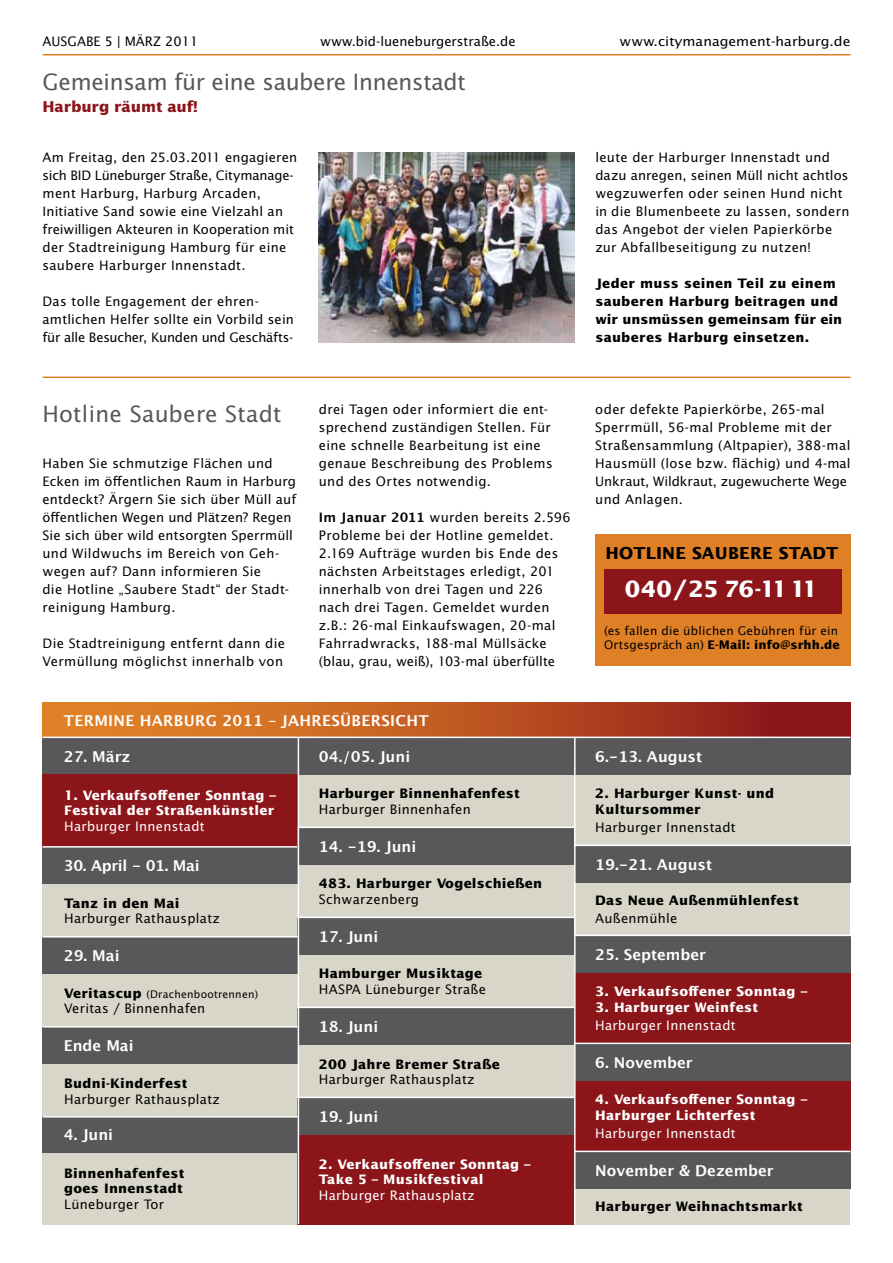
<style>
.page{position:relative;width:893px;height:1263px;background:#fff}
.page>*{position:absolute;margin:0;border:0;box-sizing:border-box;transform-origin:0 0}
.t1{font:22.5px "Lucida Sans";letter-spacing:-.015em;color:#58585a}
.t2{font:22.5px "Lucida Sans";letter-spacing:.01em;color:#58585a}
.t3{font:700 22.5px "Lucida Sans";letter-spacing:-.005em;color:#fff}
.t4{font:700 16.5px "Lucida Sans";letter-spacing:.01em;color:#000}
.t5{font:700 15px "Lucida Grande";color:#fff}
.t6{font:700 15px "Lucida Grande";letter-spacing:.02em;color:#fff}
.t7{font:700 15px "Lucida Sans";letter-spacing:-.01em;color:#8c151a}
.t8{font:13.05px/18px "Lucida Sans";letter-spacing:.02em;color:#000}
.t9{font:700 13.05px/18px "Lucida Sans";letter-spacing:.02em;color:#000}
.t10{font:700 13.05px/15.6px "Lucida Sans";letter-spacing:.02em;color:#fff}
.t11{font:13.05px "Lucida Sans";letter-spacing:.02em;color:#fff}
.t12{font:13.05px "Lucida Sans";color:#000}
.t13{font:13.05px "Lucida Sans";color:#000;scale:1.07 1}
.t14{font:11.85px/13.5px "Lucida Sans";letter-spacing:.015em;color:#000}
.t15{font:10.5px "Lucida Sans";letter-spacing:.02em;color:#000}
.s1{font-family:"Lucida Grande";font-weight:700}
.s2{font-weight:700;font-size:13.05px}
.s3{font-weight:700}
</style>
<div class="page">
<hr style="left:43px;top:54px;width:807px;height:2px;background:#df8027">
<hr style="left:43px;top:377px;width:807px;height:1px;background:#df8027">
<div style="left:43px;top:738px;width:807px;height:486px;background:#d8d6c8"></div>
<svg style="left:43px;top:702px;width:807px;height:35px;background:#bc5523"></svg>
<div style="left:43px;top:738px;width:255px;height:36px;background:#58585a"></div>
<div style="left:43px;top:774px;width:255px;height:72px;background:#8c151a"></div>
<div style="left:298px;top:1134px;width:276px;height:90px;background:#8c151a"></div>
<div style="left:574px;top:1080px;width:276px;height:72px;background:#8c151a"></div>
<div style="left:574px;top:972px;width:276px;height:72px;background:#8c151a"></div>
<div style="left:43px;top:847px;width:255px;height:36px;background:#58585a"></div>
<div style="left:43px;top:937px;width:255px;height:36px;background:#58585a"></div>
<div style="left:43px;top:1027px;width:255px;height:36px;background:#58585a"></div>
<div style="left:43px;top:1116px;width:255px;height:36px;background:#58585a"></div>
<div style="left:574px;top:738px;width:276px;height:36px;background:#58585a"></div>
<div style="left:574px;top:846px;width:276px;height:36px;background:#58585a"></div>
<div style="left:574px;top:936px;width:276px;height:36px;background:#58585a"></div>
<div style="left:574px;top:1044px;width:276px;height:36px;background:#58585a"></div>
<div style="left:574px;top:1152px;width:276px;height:36px;background:#58585a"></div>
<hr style="left:43px;top:846px;width:255px;height:2px;background:#fff">
<div style="left:298px;top:738px;width:276px;height:36px;background:#58585a"></div>
<div style="left:298px;top:828px;width:276px;height:36px;background:#58585a"></div>
<div style="left:298px;top:918px;width:276px;height:36px;background:#58585a"></div>
<div style="left:298px;top:1008px;width:276px;height:36px;background:#58585a"></div>
<div style="left:298px;top:1098px;width:276px;height:36px;background:#58585a"></div>
<hr style="left:298px;top:827px;width:276px;height:1px;background:#fff">
<hr style="left:298px;top:917px;width:276px;height:1px;background:#fff">
<hr style="left:298px;top:1007px;width:276px;height:1px;background:#fff">
<hr style="left:298px;top:1097px;width:276px;height:1px;background:#fff">
<hr style="left:43px;top:936px;width:255px;height:1px;background:#fff">
<hr style="left:43px;top:1026px;width:255px;height:1px;background:#fff">
<hr style="left:43px;top:1116px;width:255px;height:1px;background:#fff">
<hr style="left:574px;top:845px;width:276px;height:1px;background:#fff">
<hr style="left:574px;top:935px;width:276px;height:1px;background:#fff">
<hr style="left:574px;top:1043px;width:276px;height:1px;background:#fff">
<hr style="left:574px;top:1151px;width:276px;height:1px;background:#fff">
<img style="left:319px;top:152px;width:255px;height:190px">
<div style="left:595px;top:534px;width:255px;height:132px;background:#df8027"></div>
<div style="left:604px;top:569px;width:237px;height:45px;background:#8c151a"></div>
<hr style="left:574px;top:738px;width:2px;height:486px;background:#fff">
<hr style="left:298px;top:738px;width:1px;height:486px;background:#fff">
<p class="t12" style="left:43px;top:34px;width:157px">Ausgabe 5 | März 2011</p>
<p class="t12" style="left:320px;top:34px;width:197px">www.bid-lueneburgerstraße.de</p>
<p class="t13" style="left:620px;top:34px;width:217px">www.citymanagement-harburg.de</p>
<h1 class="t1" style="left:43px;top:68px;width:425px">Gemeinsam für eine saubere Innenstadt</h1>
<p class="t7" style="left:43px;top:98px;width:157px">Harburg räumt auf!</p>
<p class="t8" style="left:43px;top:148px;width:256px">Am Freitag, den 25.03.2011 engagieren sich BID Lüneburger Straße, Citymanage&shy;ment Harburg, Harburg Arcaden, Initiative Sand sowie eine Vielzahl an freiwilligen Akteuren in Kooperation mit der Stadtreinigung Hamburg für eine saubere Harburger Innenstadt.</p>
<p class="t8" style="left:43px;top:292px;width:253px">Das tolle Engagement der ehren&shy;amtlichen Helfer sollte ein Vorbild sein für alle Besucher, Kunden und Geschäfts-</p>
<h1 class="t2" style="left:43px;top:400px;width:241px">Hotline Saubere Stadt</h1>
<p class="t8" style="left:43px;top:454px;width:255px">Haben Sie schmutzige Flächen und Ecken im öffentlichen Raum in Harburg entdeckt? Ärgern Sie sich über Müll auf öffentlichen Wegen und Plätzen? Regen Sie sich über wild entsorgten Sperrmüll und Wildwuchs im Bereich von Geh&shy;wegen auf? Dann informieren Sie<br>die Hotline „Saubere Stadt“ der Stadt&shy;reinigung Hamburg.</p>
<p class="t8" style="left:43px;top:634px;width:244px">Die Stadtreinigung entfernt dann die<br>Vermüllung möglichst innerhalb von</p>
<p class="t8" style="left:319px;top:400px;width:235px">drei Tagen oder informiert die ent&shy;sprechend zuständigen Stellen. Für eine schnelle Bearbeitung ist eine genaue Beschreibung des Problems und des Ortes notwendig.</p>
<p class="t8" style="left:319px;top:508px;width:253px"><span class="s1">I m Januar 2011</span> wurden bereits 2.596<br>Probleme bei der Hotline gemeldet.<br>2.169 Aufträge wurden bis Ende des nächsten Arbeitstages erledigt, 201 innerhalb von drei Tagen und 226 nach drei Tagen. Gemeldet wurden z.B.: 26-mal Einkaufswagen, 20-mal Fahrradwracks, 188-mal Müllsäcke (blau, grau, weiß), 103-mal überfüllte</p>
<p class="t6" style="left:64px;top:708px;width:355px">Termine Harburg 2011 – Jah resübersicht</p>
<p class="t5" style="left:64px;top:744px;width:68px">27. März</p>
<p class="t10" style="left:64px;top:787px;width:213px">1. Verkaufsoffener Sonntag –<br>Festival der Straßenkünstler</p>
<p class="t11" style="left:64px;top:818px;width:142px">Harburger Innenstadt</p>
<p class="t5" style="left:64px;top:854px;width:137px">30. April - 01. Mai</p>
<p class="t9" style="left:64px;top:894px;width:117px">Tanz in den Mai</p>
<p class="t8" style="left:64px;top:909px;width:157px">Harburger Rathausplatz</p>
<p class="t5" style="left:64px;top:944px;width:57px">29. Mai</p>
<p class="t15" style="left:64px;top:987px;width:195px"><span class="s2">Veritascup</span> (Drachenbootrennen)</p>
<p class="t8" style="left:64px;top:999px;width:143px">Veritas / Binnenhafen</p>
<p class="t5" style="left:64px;top:1034px;width:71px">Ende Mai</p>
<p class="t9" style="left:64px;top:1074px;width:125px">Budni-Kinderfest</p>
<p class="t8" style="left:64px;top:1089px;width:157px">Harburger Rathausplatz</p>
<p class="t5" style="left:64px;top:1122px;width:51px">4. Juni</p>
<p class="t9" style="left:64px;top:1165px;width:122px;line-height:15.6px">Binnenhafenfest goes Innenstadt</p>
<p class="t8" style="left:64px;top:1195px;width:102px">Lüneburger Tor</p>
<p class="t5" style="left:319px;top:744px;width:93px">04./05. Juni</p>
<p class="t9" style="left:319px;top:784px;width:202px">Harburger Binnenhafenfest</p>
<p class="t8" style="left:319px;top:800px;width:153px">Harburger Binnenhafen</p>
<p class="t5" style="left:319px;top:834px;width:99px">14. -19. Juni</p>
<p class="t9" style="left:319px;top:874px;width:225px">483. Harburger Vogelschießen</p>
<p class="t8" style="left:319px;top:890px;width:102px">Schwarzenberg</p>
<p class="t5" style="left:319px;top:924px;width:61px">17. Juni</p>
<p class="t9" style="left:319px;top:964px;width:165px">Hamburger Musiktage</p>
<p class="t8" style="left:319px;top:980px;width:169px">HASPA Lüneburger Straße</p>
<p class="t5" style="left:319px;top:1014px;width:61px">18. Juni</p>
<p class="t9" style="left:319px;top:1054px;width:182px">200 Jahre Bremer Straße</p>
<p class="t8" style="left:319px;top:1070px;width:157px">Harburger Rathausplatz</p>
<p class="t5" style="left:319px;top:1104px;width:61px">19. Juni</p>
<p class="t10" style="left:319px;top:1156px;width:213px">2. Verkaufsoffener Sonntag –<br>Take 5 – Musikfestival</p>
<p class="t11" style="left:319px;top:1187px;width:157px">Harburger Rathausplatz</p>
<p class="t8" style="left:595px;top:148px;width:256px">leute der Harburger Innenstadt und dazu anregen, seinen Müll nicht achtlos wegzuwerfen oder seinen Hund nicht in die Blumenbeete zu lassen, sondern das Angebot der vielen Papierkörbe zur Abfallbeseitigung zu nutzen!</p>
<p class="t9" style="left:595px;top:274px;width:248px">Jeder muss seinen Teil zu einem sauberen Harburg beitragen und wir unsmüssen gemeinsam für ein sauberes Harburg einsetzen.</p>
<p class="t8" style="left:595px;top:400px;width:257px">oder defekte Papierkörbe, 265-mal Sperrmüll, 56-mal Probleme mit der Straßensammlung (Altpapier), 388-mal Hausmüll (lose bzw. flächig) und 4-mal U nkraut, Wildkraut, zugewucherte Wege und Anlagen.</p>
<p class="t4" style="left:606px;top:543px;width:39px">Hotlin</p>
<p class="t4" style="left:675px;top:543px;width:127px">e Saubere Stadt</p>
<h1 class="t3" style="left:625px;top:575px;width:194px">040/25 76-1111</h1>
<p class="t14" style="left:604px;top:624px;width:237px">(es fallen die üblichen Gebühren für ein<br>Ortsgespräch an) <span class="s3">E-Mail: info@srhh.de</span></p>
<p class="t5" style="left:595px;top:744px;width:108px">6.-13. August</p>
<p class="t9" style="left:595px;top:785px;width:180px;line-height:15.6px">2. Harburger Kunst- und<br>Kultursommer</p>
<p class="t8" style="left:595px;top:818px;width:142px">Harburger Innenstadt</p>
<p class="t5" style="left:595px;top:852px;width:118px">19.-21. August</p>
<p class="t9" style="left:595px;top:891px;width:205px">Das Neue Außenmühlenfest</p>
<p class="t8" style="left:595px;top:909px;width:84px">Außenmühle</p>
<p class="t5" style="left:595px;top:942px;width:112px">25. September</p>
<p class="t10" style="left:595px;top:983px;width:213px">3. Verkaufsoffener Sonntag –</p>
<p class="t10" style="left:595px;top:999px;width:164px">3. Harburger Weinfest</p>
<p class="t11" style="left:595px;top:1017px;width:142px">Harburger Innenstadt</p>
<p class="t5" style="left:595px;top:1050px;width:99px">6. November</p>
<p class="t10" style="left:595px;top:1091px;width:213px">4. Verkaufsoffener Sonntag –<br>Harburger Lichterfest</p>
<p class="t11" style="left:595px;top:1125px;width:142px">Harburger Innenstadt</p>
<p class="t5" style="left:595px;top:1158px;width:180px">November &amp; Dezember</p>
<p class="t9" style="left:595px;top:1197px;width:209px">Harburger Weihnachtsmarkt</p>
</div>
